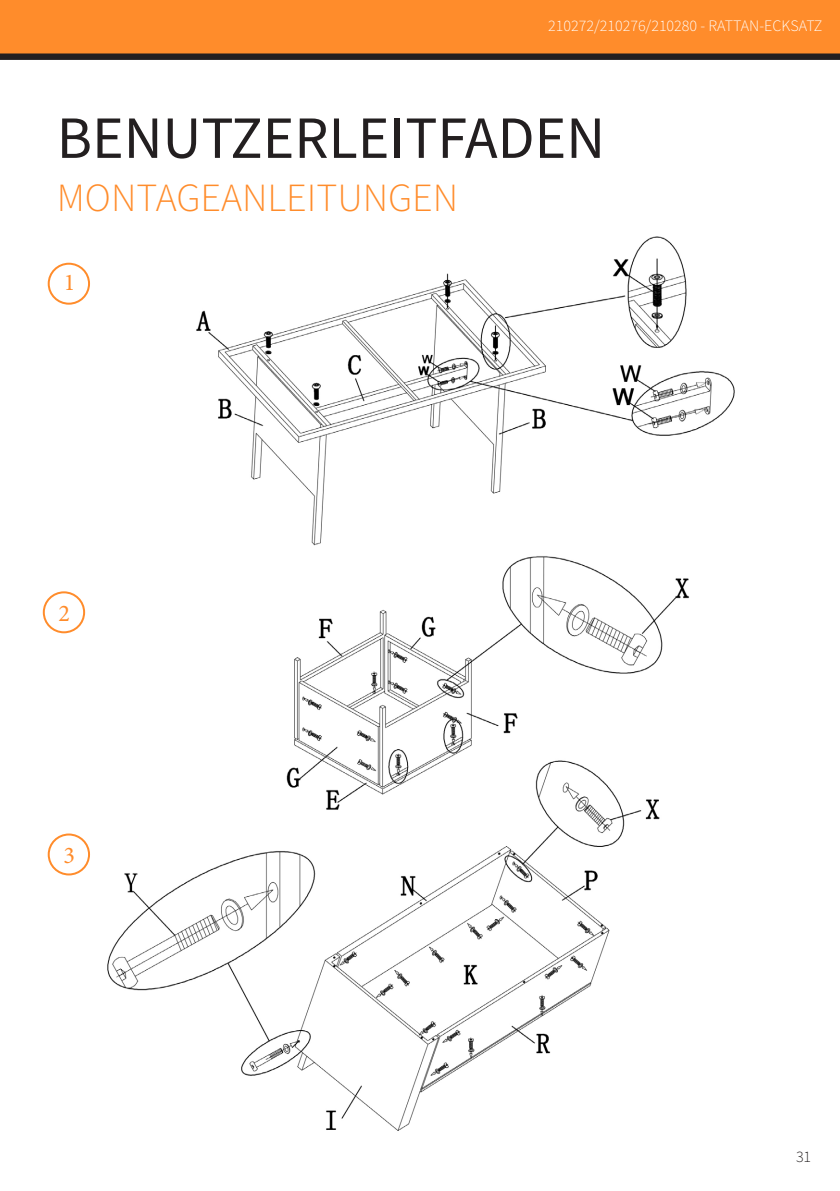
<style>
.page{position:relative;width:840px;height:1191px;background:#fff}
.page>*{position:absolute;margin:0;border:0;box-sizing:border-box;transform-origin:0 0}
.t1{font:60px "Source Sans Pro";color:#231f20}
.t2{font:300 40px "Source Sans Pro";color:#ff8c2b}
.t3{font:24px "Minion Pro";color:#ff8c2b}
.t4{font:300 16px "Source Sans Pro";color:#fff}
.t5{font:300 16px "Source Sans Pro";color:#231f20}
</style>
<div class="page">
<img style="left:85px;top:236px;width:650px;height:895px">
<div style="left:48px;top:263px;width:42px;height:42px;border:2px solid #ff8c2b;border-radius:50%"></div>
<div style="left:0;top:0;width:839px;height:57px;background:#ff8c2b"></div>
<div style="left:0;top:54px;width:839px;height:6px;background:#231f20"></div>
<div style="left:98px;top:234px;width:44px;height:45px;background:#fff"></div>
<div style="left:101px;top:594px;width:44px;height:45px;background:#fff"></div>
<div style="left:101px;top:811px;width:44px;height:45px;background:#fff"></div>
<div style="left:43px;top:591px;width:42px;height:42px;border:2px solid #ff8c2b;border-radius:50%"></div>
<div style="left:48px;top:833px;width:42px;height:42px;border:2px solid #ff8c2b;border-radius:50%"></div>
<p class="t4" style="left:548px;top:15px;width:275px">210272/210276/210280 - RATTAN-ECKSATZ</p>
<p class="t1" style="left:57px;top:98px;width:549px">BENUTZERLEITFADEN</p>
<p class="t2" style="left:57px;top:171px;width:403px">MONTAGEANLEITUNGEN</p>
<p class="t3" style="left:64px;top:266px;width:13px">1</p>
<p class="t3" style="left:59px;top:597px;width:13px">2</p>
<p class="t3" style="left:63px;top:839px;width:13px">3</p>
<p class="t5" style="left:795px;top:1145px;width:17px">31</p>
</div>
